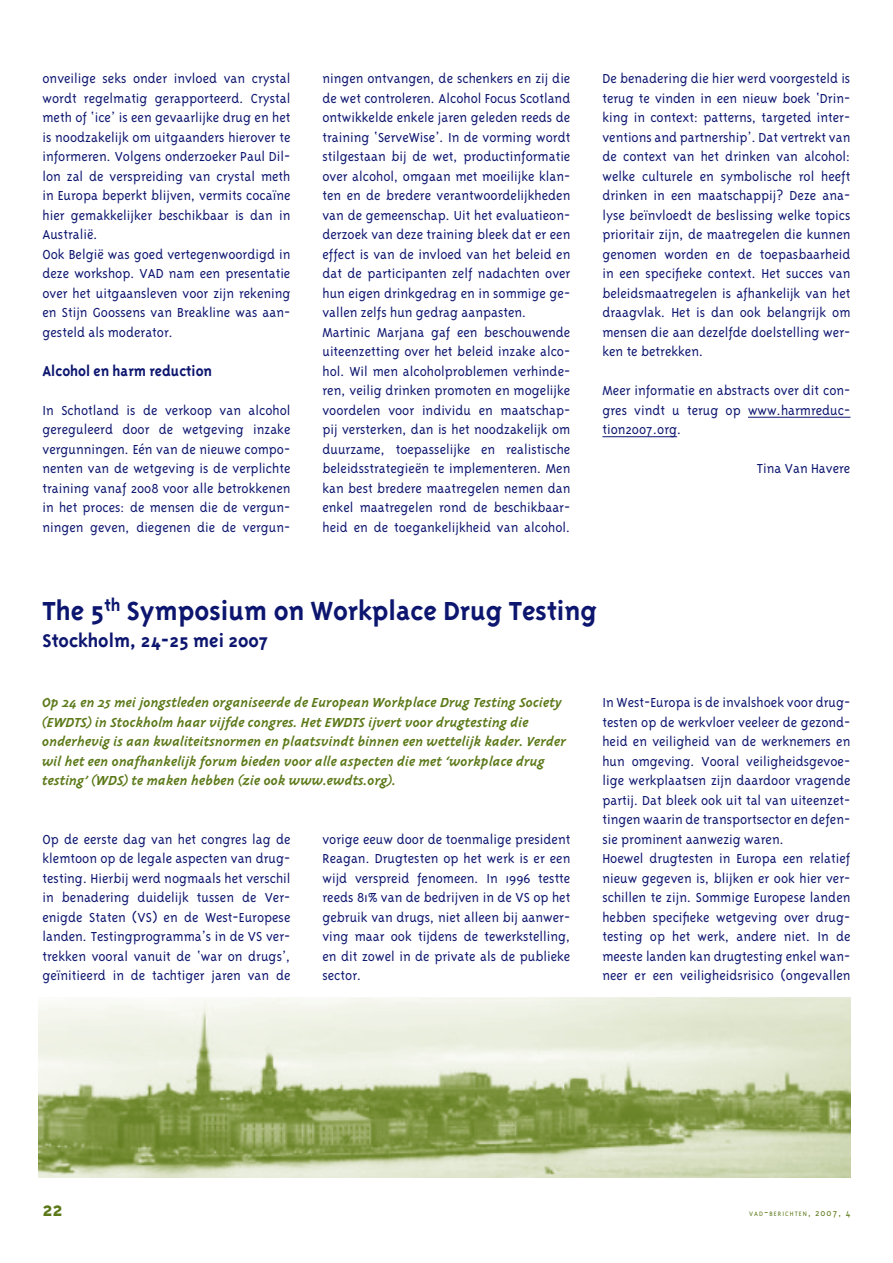
<style>
.page{position:relative;width:893px;height:1263px;background:#fff}
.page>*{position:absolute;margin:0;border:0;box-sizing:border-box;transform-origin:0 0}
.t1{font:700 30px "Triplex";color:#0d166f}
.t2{font:700 22.5px "Triplex";color:#5c7919}
.t3{font:700 21px "Triplex";color:#0d166f}
.t4{font:700 16.5px "Triplex";color:#0d166f}
.t5{font:300 15px/19.5px "Triplex";color:#0d166f;text-align:justify}
.t6{font:italic 700 15px/19.5px "Triplex";color:#5c7919}
.t7{font:300 7.35px "Triplex";letter-spacing:.145em;color:#5c7919}
.s1{font-size:10.5px}
</style>
<div class="page">
<img style="left:39px;top:997px;width:811px;height:181px">
<hr style="left:748px;top:417px;width:102px;height:1px;background:#0d166f">
<hr style="left:602px;top:436px;width:75px;height:1px;background:#0d166f">
<p class="t5" style="left:43px;top:70px;width:249px;text-align:left">onveilige seks onder invloed van crystal wordt regelmatig gerapporteerd. Crystal meth of ‘ice’ is een gevaarlijke drug en het is noodzakelijk om uitgaanders hierover te informeren. Volgens onderzoeker Paul Dil&shy;lon zal de verspreiding van crystal meth in Europa beperkt blijven, vermits cocaïne hier gemakkelijker beschikbaar is dan in Australië.<br>Ook België was goed vertegenwoordigd in deze workshop. VAD nam een presentatie over het uitgaansleven voor zijn rekening en Stijn Goossens van Breakline was aan&shy;gesteld als moderator.</p>
<p class="t4" style="left:43px;top:364px;width:171px">Alcohol en harm reduction</p>
<p class="t5" style="left:43px;top:401px;width:249px">In Schotland is de verkoop van alcohol gereguleerd door de wetgeving inzake vergunningen. Eén van de nieuwe compo&shy;nenten van de wetgeving is de verplichte training vanaf 2008 voor alle betrokkenen in het proces: de mensen die de vergun&shy;ningen geven, diegenen die de vergun-</p>
<p class="t5" style="left:322px;top:70px;width:249px;text-align:left">ningen ontvangen, de schenkers en zij die de wet controleren. Alcohol Focus Scotland ontwikkelde enkele jaren geleden reeds de training ‘ServeWise’. In de vorming wordt stilgestaan bij de wet, productinformatie over alcohol, omgaan met moeilijke klan&shy;ten en de bredere verantwoordelijkheden van de gemeenschap. Uit het evaluatieon&shy;derzoek van deze training bleek dat er een effect is van de invloed van het beleid en dat de participanten zelf nadachten over hun eigen drinkgedrag en in sommige ge&shy;vallen zelfs hun gedrag aanpasten.<br>Martinic Marjana gaf een beschouwende uiteenzetting over het beleid inzake alco&shy;hol. Wil men alcoholproblemen verhinde&shy;ren, veilig drinken promoten en mogelijke voordelen voor individu en maatschap&shy;pij versterken, dan is het noodzakelijk om duurzame, toepasselijke en realistische beleidsstrategieën te implementeren. Men kan best bredere maatregelen nemen dan enkel maatregelen rond de beschikbaar&shy;heid en de toegankelijkheid van alcohol.</p>
<p class="t5" style="left:602px;top:70px;width:250px">De benadering die hier werd voorgesteld is terug te vinden in een nieuw boek ‘Drin&shy;king in context: patterns, targeted inter&shy;ventions and partnership’. Dat vertrekt van de context van het drinken van alcohol: welke culturele en symbolische rol heeft drinken in een maatschappij? Deze ana&shy;lyse beïnvloedt de beslissing welke topics prioritair zijn, de maatregelen die kunnen genomen worden en de toepasbaarheid in een specifieke context. Het succes van beleidsmaatregelen is afhankelijk van het draagvlak. Het is dan ook belangrijk om mensen die aan dezelfde doelstelling wer&shy;ken te betrekken.</p>
<p class="t5" style="left:602px;top:382px;width:250px">Meer informatie en abstracts over dit con&shy;gres vindt u terug op www.harmreduc&shy;tion2007.org.</p>
<p class="t5" style="left:757px;top:460px;width:95px">Tina Van Havere</p>
<h1 class="t1" style="left:43px;top:600px;width:556px">The 5<sup>th</sup> Symposium on Workplace Drug Testing</h1>
<h3 class="t3" style="left:43px;top:633px;width:228px">Stockholm, 24-25 mei 2007</h3>
<p class="t6" style="left:43px;top:694px;width:525px">Op 24 en 25 mei jongstleden organiseerde de European Workplace Drug Testing Society (EWDTS) in Stockholm haar vijfde congres. Het EWDTS ijvert voor drugtesting die onderhevig is aan kwaliteitsnormen en plaatsvindt binnen een wettelijk kader. Verder wil het een onafhankelijk forum bieden voor alle aspecten die met ‘workplace drug testing’ (WDS) te maken hebben (zie ook www.ewdts.org).</p>
<p class="t5" style="left:43px;top:830px;width:249px">Op de eerste dag van het congres lag de klemtoon op de legale aspecten van drug&shy;testing. Hierbij werd nogmaals het verschil in benadering duidelijk tussen de Ver&shy;enigde Staten (VS) en de West-Europese landen. Testingprogramma’s in de VS ver&shy;trekken vooral vanuit de ‘war on drugs’, geïnitieerd in de tachtiger jaren van de</p>
<p class="t5" style="left:322px;top:830px;width:249px">vorige eeuw door de toenmalige president Reagan. Drugtesten op het werk is er een wijd verspreid fenomeen. In 1996 testte reeds 81% van de bedrijven in de VS op het gebruik van drugs, niet alleen bij aanwer&shy;ving maar ook tijdens de tewerkstelling, en dit zowel in de private als de publieke sector.</p>
<p class="t5" style="left:602px;top:694px;width:250px;text-align:left">In West-Europa is de invalshoek voor drug&shy;testen op de werkvloer veeleer de gezond&shy;heid en veiligheid van de werknemers en hun omgeving. Vooral veiligheidsgevoe&shy;lige werkplaatsen zijn daardoor vragende partij. Dat bleek ook uit tal van uiteenzet&shy;tingen waarin de transportsector en defen&shy;sie prominent aanwezig waren.<br>Hoewel drugtesten in Europa een relatief nieuw gegeven is, blijken er ook hier ver&shy;schillen te zijn. Sommige Europese landen hebben specifieke wetgeving over drug&shy;testing op het werk, andere niet. In de meeste landen kan drugtesting enkel wan&shy;neer er een veiligheidsrisico (ongevallen</p>
<h2 class="t2" style="left:43px;top:1201px;width:22px">22</h2>
<p class="t7" style="left:749px;top:1211px;width:103px">VAD<span class="s1">-</span>BERICHTEN<span class="s1">, 2007, 4</span></p>
</div>
